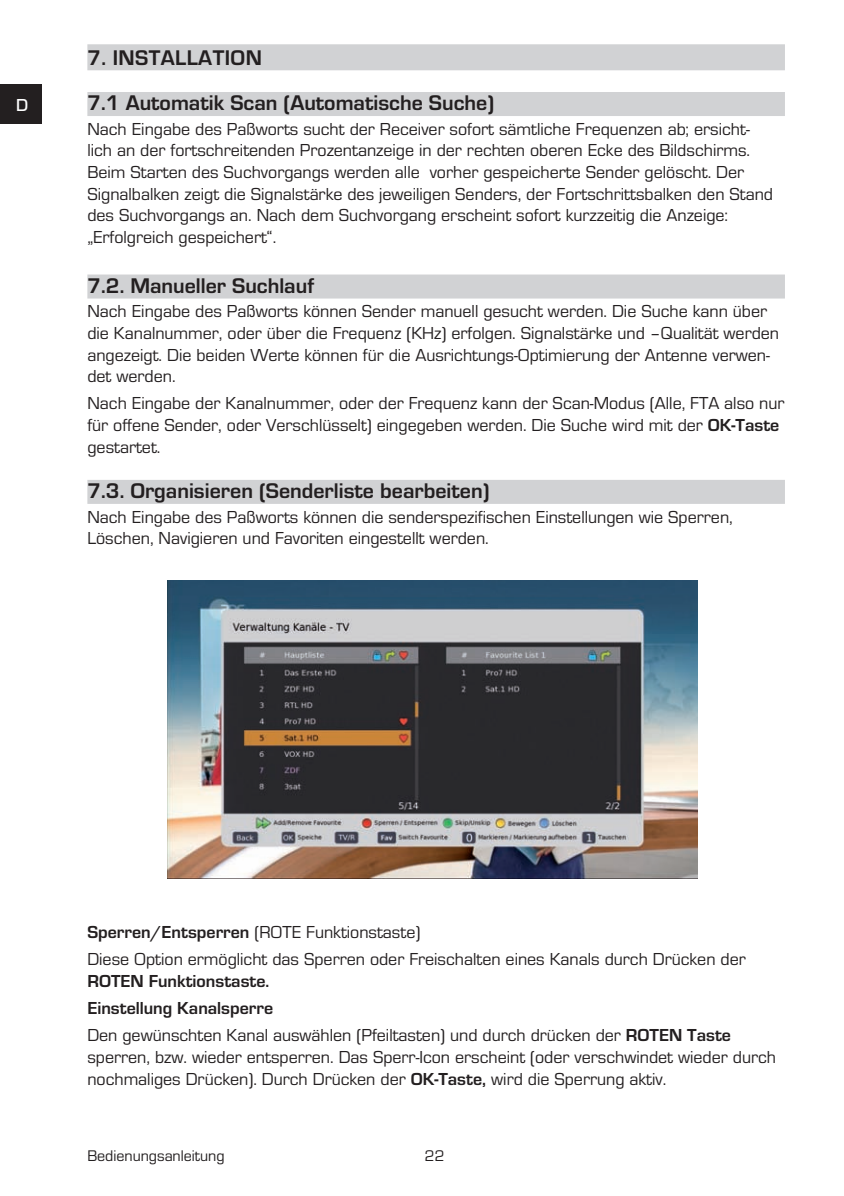
<style>
.page{position:relative;width:844px;height:1196px;background:#fff}
.page>*{position:absolute;margin:0;border:0;box-sizing:border-box;transform-origin:0 0}
.t1{font:700 22px "Eurostile OT";color:#231f20}
.t2{font:18px/21.6px "Eurostile OT";color:#231f20}
.t3{font:500 18px "Eurostile OT";color:#fff}
.t4{font:16px "Eurostile OT";color:#231f20}
.s1{font-weight:700}
</style>
<div class="page">
<div style="left:0;top:85px;width:42px;height:39px;background:#231f20"></div>
<div style="left:87px;top:92px;width:698px;height:24px;background:#d1d2d4"></div>
<div style="left:87px;top:274px;width:698px;height:24px;background:#d1d2d4"></div>
<div style="left:87px;top:480px;width:698px;height:24px;background:#d1d2d4"></div>
<img style="left:168px;top:580px;width:529px;height:298px">
<div style="left:87px;top:44px;width:698px;height:26px;background:#d1d2d4"></div>
<p class="t1" style="left:87px;top:45px;width:45px">7. Installation</p>
<p class="t3" style="left:16px;top:95px;width:14px">D</p>
<p class="t1" style="left:87px;top:91px;width:408px">7.1 Automatik Scan (Automatische Suche)</p>
<p class="t2" style="left:87px;top:118px;width:687px">Nach Eingabe des Paßworts sucht der Receiver sofort sämtliche Frequenzen ab; ersicht&shy;lich an der fortschreitenden Prozentanzeige in der rechten oberen Ecke des Bildschirms.<br>Beim Starten des Suchvorgangs werden alle vorher gespeicherte Sender gelöscht. Der Signalbalken zeigt die Signalstärke des jeweiligen Senders, der Fortschrittsbalken den Stand des Suchvorgangs an. Nach dem Suchvorgang erscheint sofort kurzzeitig die Anzeige: „Erfolgreich gespeichert“.</p>
<p class="t1" style="left:87px;top:273px;width:228px">7.2. Manueller Suchlauf</p>
<p class="t2" style="left:87px;top:301px;width:693px">Nach Eingabe des Paßworts können Sender manuell gesucht werden. Die Suche kann über die Kanalnummer, oder über die Frequenz (KHz) erfolgen. Signalstärke und –Qualität werden angezeigt. Die beiden Werte können für die Ausrichtungs-Optimierung der Antenne verwen&shy;det werden.</p>
<p class="t2" style="left:87px;top:393px;width:698px">Nach Eingabe der Kanalnummer, oder der Frequenz kann der Scan-Modus (Alle, FTA also nur für offene Sender, oder Verschlüsselt) eingegeben werden. Die Suche wird mit der <span class="s1">OK-Taste </span>gestartet.</p>
<p class="t1" style="left:87px;top:478px;width:403px">7.3. Organisieren (Senderliste bearbeiten)</p>
<p class="t2" style="left:87px;top:506px;width:647px">Nach Eingabe des Paßworts können die senderspezifischen Einstellungen wie Sperren,<br>Löschen, Navigieren und Favoriten eingestellt werden.</p>
<p class="t2" style="left:87px;top:918px;width:660px;line-height:27.2px"><span class="s1">Sperren/Entsperren</span> (ROTE Funktionstaste)<br>Diese Option ermöglicht das Sperren oder Freischalten eines Kanals durch Drücken der</p>
<p class="t2" style="left:87px;top:967px;width:645px;line-height:27.2px"><span class="s1">ROTEN Funktionstaste.<br>Einstellung Kanalsperre<br></span>Den gewünschten Kanal auswählen (Pfeiltasten) und durch drücken der <span class="s1">ROTEN Taste</span></p>
<p class="t2" style="left:87px;top:1046px;width:690px">sperren, bzw. wieder entsperren. Das Sperr-Icon erscheint (oder verschwindet wieder durch nochmaliges Drücken). Durch Drücken der <span class="s1">OK-Taste,</span> wird die Sperrung aktiv.</p>
<p class="t4" style="left:87px;top:1146px;width:139px">Bedienungsanleitung</p>
<p class="t4" style="left:425px;top:1146px;width:21px">22</p>
</div>
